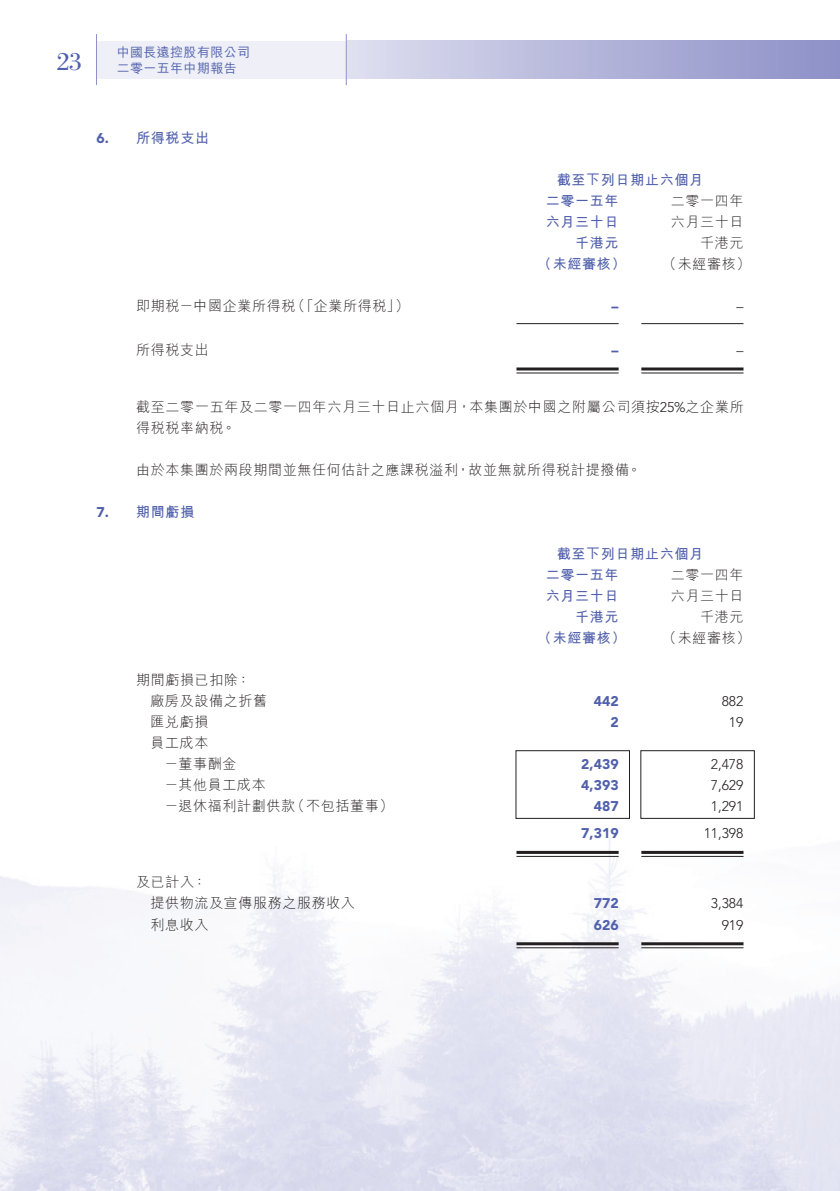
<style>
.page{position:relative;width:840px;height:1191px;background:#fff}
.page>*{position:absolute;margin:0;border:0;box-sizing:border-box;transform-origin:0 0}
.t1{font:26px "Bodoni Std";color:#5060ac}
.Notes{font:300 14px/21px "M Hei HK";letter-spacing:.045em;color:#231f20}
.Notes-2{font:700 14px "M Hei HK";letter-spacing:.05em;color:#5060ac}
.Notes-3{font:300 14px "Avenir LT Std";letter-spacing:-.005em;color:#231f20}
.Notes-4{font:900 14px "Avenir LT Std";color:#5060ac}
.Notes_HD1{font:700 14px "M Hei HK";letter-spacing:.05em;color:#5060ac}
.Notes_HD1-2{font:900 14px "Avenir LT Std";color:#5060ac}
.t2{font:500 13px/16px "M Hei HK";letter-spacing:.03em;color:#5060ac}
.s1{font-family:"Avenir LT Std"}
</style>
<div class="page">
<img style="left:0;top:323px;width:839px;height:868px">
<div style="left:347px;top:41px;width:492px;height:37px;background:linear-gradient(to right,#dddeef,#8c8fc6)"></div>
<div style="left:96px;top:41px;width:250px;height:37px;background:#eeeff7"></div>
<hr style="left:96px;top:34px;width:1px;height:51px;background:#8d90c7">
<hr style="left:345px;top:34px;width:1px;height:51px;background:#8d90c7">
<hr style="left:516px;top:323px;width:102px;height:1px;background:#231f20">
<hr style="left:641px;top:323px;width:102px;height:1px;background:#231f20">
<hr style="left:516px;top:367px;width:102px;height:3px;background:#231f20">
<hr style="left:516px;top:372px;width:102px;height:1px;background:#231f20">
<hr style="left:641px;top:367px;width:102px;height:3px;background:#231f20">
<hr style="left:641px;top:372px;width:102px;height:1px;background:#231f20">
<div style="left:515px;top:750px;width:114px;height:69px;border:1px solid #231f20"></div>
<div style="left:640px;top:750px;width:114px;height:69px;border:1px solid #231f20"></div>
<hr style="left:516px;top:851px;width:102px;height:3px;background:#231f20">
<hr style="left:516px;top:856px;width:102px;height:1px;background:#231f20">
<hr style="left:641px;top:851px;width:102px;height:3px;background:#231f20">
<hr style="left:641px;top:856px;width:102px;height:1px;background:#231f20">
<hr style="left:516px;top:942px;width:102px;height:3px;background:#231f20">
<hr style="left:516px;top:947px;width:102px;height:1px;background:#231f20">
<hr style="left:641px;top:942px;width:102px;height:3px;background:#231f20">
<hr style="left:641px;top:947px;width:102px;height:1px;background:#231f20">
<h1 class="t1" style="left:57px;top:47px;width:27px">23</h1>
<p class="t2" style="left:117px;top:43px;width:135px">中國長遠控股有限公司二零一五年中期報告</p>
<p class="Notes_HD1-2" style="left:96px;top:130px;width:14px">6.</p>
<p class="Notes_HD1-2" style="left:96px;top:503px;width:14px">7.</p>
<p class="Notes_HD1" style="left:136px;top:128px;width:74px">所得稅支出</p>
<p class="Notes" style="left:291px;top:295px;width:111px">（「企業所得稅「</p>
<p class="Notes" style="left:395px;top:295px;width:15px">(</p>
<p class="Notes" style="left:136px;top:295px;width:161px">即期稅－中國企業所得稅</p>
<p class="Notes" style="left:136px;top:339px;width:74px">所得稅支出</p>
<p class="Notes-2" style="left:556px;top:170px;width:148px">截至下列日期止六個月</p>
<p class="Notes-2" style="left:545px;top:191px;width:74px">二零一五年</p>
<p class="Notes-2" style="left:545px;top:212px;width:74px">六月三十日</p>
<p class="Notes" style="left:670px;top:190px;width:74px">二零一四年</p>
<p class="Notes" style="left:670px;top:211px;width:74px">六月三十日</p>
<p class="Notes" style="left:699px;top:232px;width:45px">千港元</p>
<p class="Notes-2" style="left:575px;top:233px;width:45px">千港元</p>
<p class="Notes-2" style="left:537px;top:254px;width:90px">（未經審核）</p>
<p class="Notes" style="left:662px;top:253px;width:89px">（未經審核(</p>
<p class="Notes-4" style="left:611px;top:298px;width:8px">–</p>
<p class="Notes-3" style="left:736px;top:298px;width:8px">–</p>
<p class="Notes-4" style="left:611px;top:341px;width:8px">–</p>
<p class="Notes-3" style="left:736px;top:342px;width:8px">–</p>
<p class="Notes" style="left:136px;top:396px;width:608px">截至二零一五年及二零一四年六月三十日止六個月，本集團於中國之附屬公司須按<span class="s1">25%</span>之企業所得稅稅率納稅。</p>
<p class="Notes" style="left:136px;top:459px;width:506px">由於本集團於兩段期間並無任何估計之應課稅溢利，故並無就所得稅計提撥備。</p>
<p class="Notes_HD1" style="left:136px;top:501px;width:60px">期間虧損</p>
<p class="Notes-2" style="left:556px;top:543px;width:148px">截至下列日期止六個月</p>
<p class="Notes-2" style="left:545px;top:564px;width:74px">二零一五年</p>
<p class="Notes-2" style="left:545px;top:585px;width:74px">六月三十日</p>
<p class="Notes" style="left:670px;top:564px;width:74px">二零一四年</p>
<p class="Notes" style="left:670px;top:585px;width:74px">六月三十日</p>
<p class="Notes" style="left:699px;top:606px;width:45px">千港元</p>
<p class="Notes-2" style="left:575px;top:606px;width:45px">千港元</p>
<p class="Notes-2" style="left:537px;top:627px;width:90px">（未經審核）</p>
<p class="Notes" style="left:662px;top:627px;width:89px">（未經審核(</p>
<p class="Notes" style="left:136px;top:669px;width:116px">期間虧損已扣除：</p>
<p class="Notes" style="left:150px;top:690px;width:118px">廠房及設備之折舊</p>
<p class="Notes-4" style="left:593px;top:692px;width:26px">442</p>
<p class="Notes-3" style="left:721px;top:693px;width:23px">882</p>
<p class="Notes" style="left:150px;top:711px;width:59px">匯兌虧損</p>
<p class="Notes" style="left:150px;top:732px;width:59px">員工成本</p>
<p class="Notes-4" style="left:610px;top:713px;width:10px">2</p>
<p class="Notes-3" style="left:728px;top:714px;width:16px">19</p>
<p class="Notes" style="left:164px;top:753px;width:73px">－董事酬金</p>
<p class="Notes-4" style="left:581px;top:755px;width:39px">2,439</p>
<p class="Notes-3" style="left:710px;top:756px;width:34px">2,478</p>
<p class="Notes" style="left:164px;top:774px;width:103px">－其他員工成本</p>
<p class="Notes-4" style="left:581px;top:776px;width:39px">4,393</p>
<p class="Notes-3" style="left:710px;top:777px;width:34px">7,629</p>
<p class="Notes" style="left:291px;top:795px;width:104px">（不包括董事(</p>
<p class="Notes" style="left:164px;top:795px;width:132px">－退休福利計劃供款</p>
<p class="Notes-4" style="left:593px;top:797px;width:26px">487</p>
<p class="Notes-3" style="left:710px;top:798px;width:34px">1,291</p>
<p class="Notes-4" style="left:581px;top:824px;width:39px">7,319</p>
<p class="Notes-3" style="left:703px;top:825px;width:41px">11,398</p>
<p class="Notes" style="left:136px;top:871px;width:72px">及已計入：</p>
<p class="Notes" style="left:150px;top:892px;width:206px">提供物流及宣傳服務之服務收入</p>
<p class="Notes-4" style="left:593px;top:895px;width:26px">772</p>
<p class="Notes-3" style="left:710px;top:895px;width:34px">3,384</p>
<p class="Notes" style="left:150px;top:913px;width:59px">利息收入</p>
<p class="Notes-4" style="left:593px;top:916px;width:26px">626</p>
<p class="Notes-3" style="left:721px;top:916px;width:23px">919</p>
</div>
